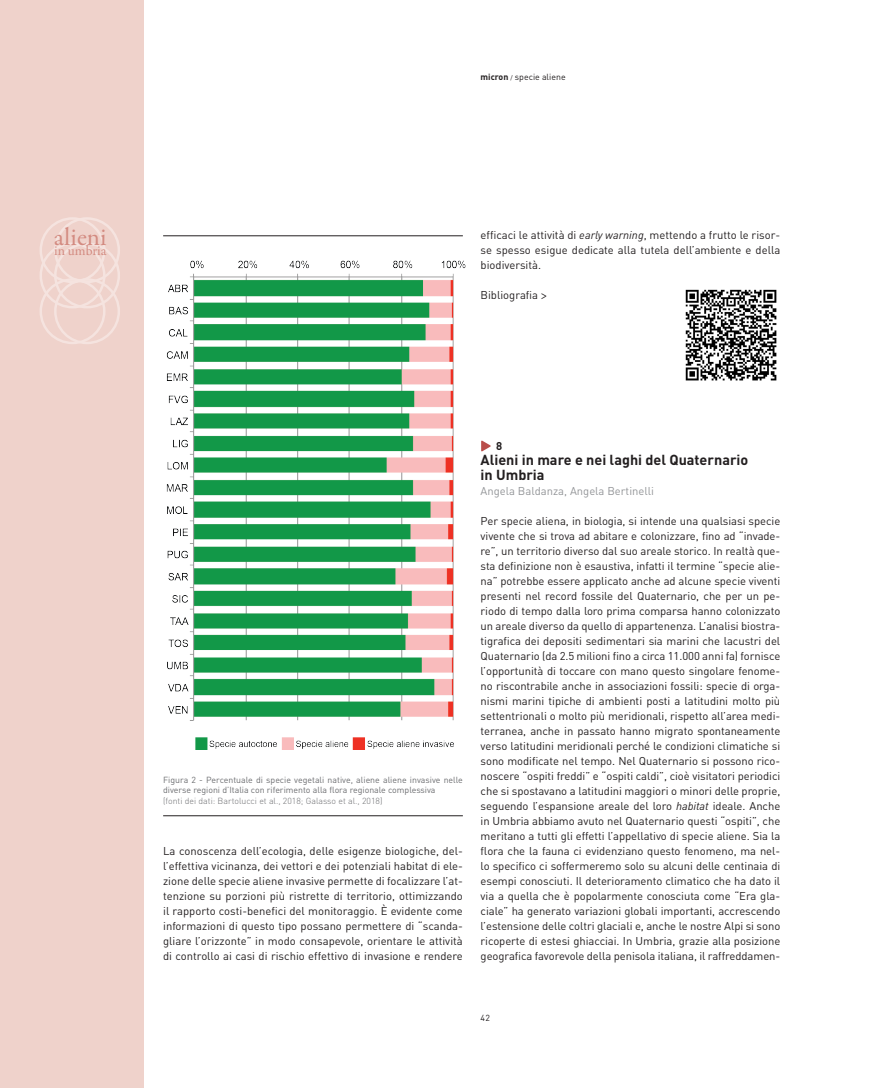
<style>
.page{position:relative;width:869px;height:1088px;background:#fff}
.page>*{position:absolute;margin:0;border:0;box-sizing:border-box;transform-origin:0 0}
.t1{font:25.5px "Garamond Premr Pro";letter-spacing:.005em;color:#d38b81}
.t2{font:700 14.38px "DIN";color:#231f20}
.t3{font:14.25px "Garamond Premr Pro";letter-spacing:-.005em;color:#d38b81}
.t4{font:11.25px/15px "DIN";color:#231f20;text-align:justify}
.t5{font:11.25px "DIN";color:#939598}
.t6{font:700 11.25px "DIN";color:#231f20}
.t7{font:8.75px/10.5px "DIN";color:#6c6d70}
.t8{font:300 8.75px "DIN";color:#6c6d70}
.t9{font:8.75px "DIN";color:#231f20}
.s1{font-weight:700}
.s2{font-size:6.25px}
.s3{font-family:"DIN Pro";font-style:italic}
.s4{font-family:"Univers";font-stretch:condensed}
</style>
<div class="page">
<img style="left:167px;top:260px;width:299px;height:461px">
<img style="left:195px;top:737px;width:259px;height:12px">
<div style="left:0;top:0;width:144px;height:1088px;background:#efd2cb"></div>
<div style="left:54px;top:217px;width:66px;height:66px;border:2px solid #fff;border-radius:50%"></div>
<div style="left:39px;top:217px;width:66px;height:66px;border:2px solid #fff;border-radius:50%"></div>
<div style="left:54px;top:242px;width:66px;height:66px;border:2px solid #fff;border-radius:50%"></div>
<div style="left:39px;top:242px;width:66px;height:66px;border:2px solid #fff;border-radius:50%"></div>
<div style="left:54px;top:278px;width:66px;height:66px;border:2px solid #fff;border-radius:50%"></div>
<div style="left:39px;top:278px;width:66px;height:66px;border:2px solid #fff;border-radius:50%"></div>
<img style="left:685px;top:289px;width:92px;height:92px">
<hr style="left:163px;top:236px;width:299px;height:1px;background:#231f20">
<hr style="left:163px;top:815px;width:299px;height:1px;background:#231f20">
<svg style="left:481px;top:440px;width:9px;height:12px"></svg>
<p class="t9" style="left:480px;top:71px;width:86px"><span class="s1">micron</span> <span class="s2">/</span> specie aliene</p>
<h1 class="t1" style="left:54px;top:221px;width:54px">alieni</h1>
<p class="t3" style="left:54px;top:242px;width:54px">in umbria</p>
<p class="t4" style="left:480px;top:228px;width:301px">efficaci le attività di <span class="s3">early warning</span>, mettendo a frutto le risor&shy;se spesso esigue dedicate alla tutela dell’ambiente e della biodiversità.</p>
<p class="t4" style="left:480px;top:288px;width:67px">Bibliografia <span class="s4">&gt;</span></p>
<p class="t7" style="left:163px;top:774px;width:301px">Figura 2 - Percentuale di specie vegetali native, aliene aliene invasive nelle diverse regioni d’Italia con riferimento alla flora regionale complessiva</p>
<p class="t8" style="left:163px;top:795px;width:221px">(fonti dei dati: Bartolucci et al., 2018; Galasso et al., 2018)</p>
<p class="t4" style="left:163px;top:843px;width:301px">La conoscenza dell’ecologia, delle esigenze biologiche, del&shy;l’effettiva vicinanza, dei vettori e dei potenziali habitat di ele&shy;zione delle specie aliene invasive permette di focalizzare l’at&shy;tenzione su porzioni più ristrette di territorio, ottimizzando il rapporto costi-benefici del monitoraggio. È evidente come informazioni di questo tipo possano permettere di “scanda&shy;gliare l’orizzonte” in modo consapevole, orientare le attività di controllo ai casi di rischio effettivo di invasione e rendere</p>
<p class="t6" style="left:496px;top:438px;width:8px">8</p>
<p class="t2" style="left:480px;top:450px;width:269px">Alieni in mare e nei laghi del Quaternario</p>
<p class="t2" style="left:480px;top:465px;width:65px">in Umbria</p>
<p class="t5" style="left:480px;top:483px;width:175px">Angela Baldanza, Angela Bertinelli</p>
<p class="t4" style="left:480px;top:513px;width:301px">Per specie aliena, in biologia, si intende una qualsiasi specie vivente che si trova ad abitare e colonizzare, fino ad “invade&shy;re”, un territorio diverso dal suo areale storico. In realtà que&shy;sta definizione non è esaustiva, infatti il termine “specie alie&shy;na” potrebbe essere applicato anche ad alcune specie viventi presenti nel record fossile del Quaternario, che per un pe&shy;riodo di tempo dalla loro prima comparsa hanno colonizzato un areale diverso da quello di appartenenza. L’analisi biostra&shy;tigrafica dei depositi sedimentari sia marini che lacustri del Quaternario (da 2.5 milioni fino a circa 11.000 anni fa) fornisce l’opportunità di toccare con mano questo singolare fenome&shy;no riscontrabile anche in associazioni fossili: specie di orga&shy;nismi marini tipiche di ambienti posti a latitudini molto più settentrionali o molto più meridionali, rispetto all’area medi&shy;terranea, anche in passato hanno migrato spontaneamente verso latitudini meridionali perché le condizioni climatiche si sono modificate nel tempo. Nel Quaternario si possono rico&shy;noscere “ospiti freddi” e “ospiti caldi”, cioè visitatori periodici che si spostavano a latitudini maggiori o minori delle proprie, seguendo l’espansione areale del loro <span class="s3">habitat</span> ideale. Anche in Umbria abbiamo avuto nel Quaternario questi “ospiti”, che meritano a tutti gli effetti l’appellativo di specie aliene. Sia la flora che la fauna ci evidenziano questo fenomeno, ma nel&shy;lo specifico ci soffermeremo solo su alcuni delle centinaia di esempi conosciuti. Il deterioramento climatico che ha dato il via a quella che è popolarmente conosciuta come “Era gla&shy;ciale” ha generato variazioni globali importanti, accrescendo l’estensione delle coltri glaciali e, anche le nostre Alpi si sono ricoperte di estesi ghiacciai. In Umbria, grazie alla posizione geografica favorevole della penisola italiana, il raffreddamen-</p>
<p class="t9" style="left:480px;top:1013px;width:11px">42</p>
</div>
